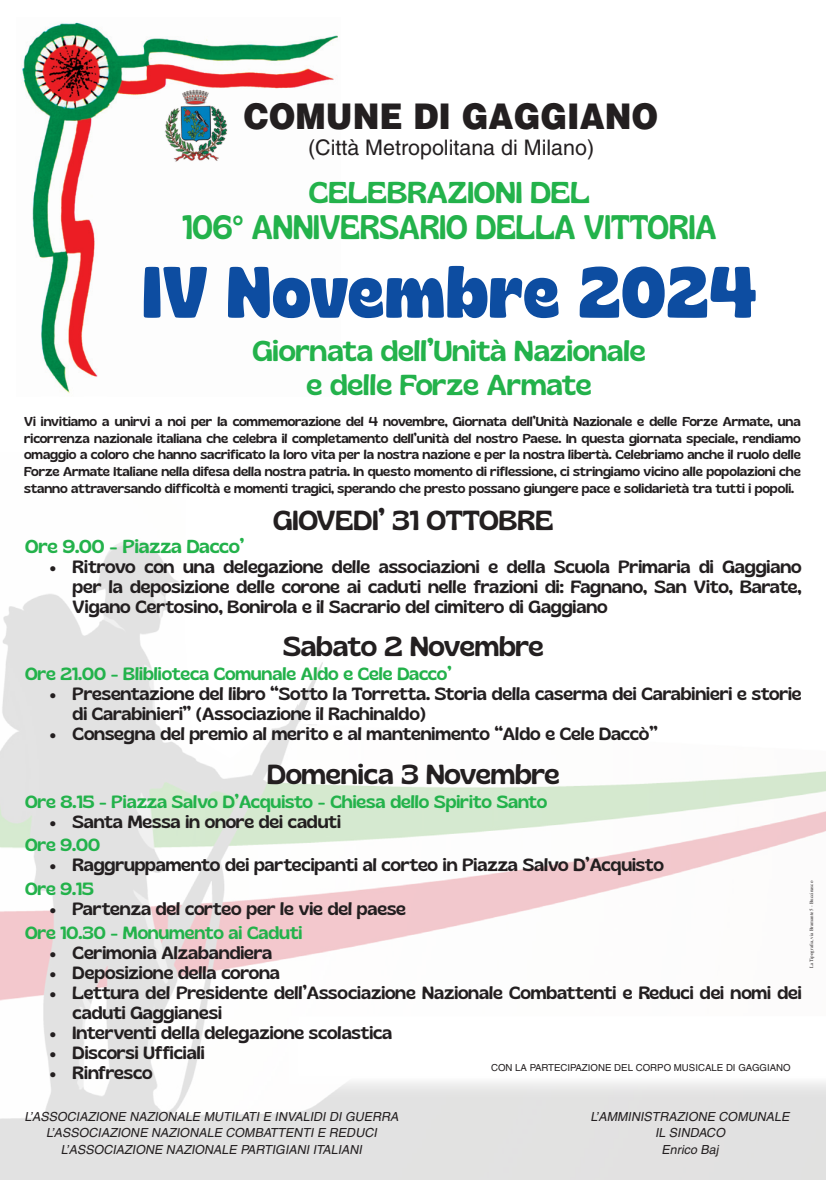
<style>
.page{position:relative;width:826px;height:1180px;background:#fff}
.page>*{position:absolute;margin:0;border:0;box-sizing:border-box;transform-origin:0 0}
.t1{font:700 72px "Gliker";letter-spacing:.02em;color:#0d4da1;scale:.83 1}
.t2{font:900 35.38px "Helvetica";color:#231f20;scale:.91 1}
.t3{font:33.88px "Gliker";color:#23b24b;scale:.88 1}
.t4{font:30px "Gliker";color:#23b24b}
.t5{font:28.75px/33.8px "Gliker";color:#23b24b;text-align:center}
.t6{font:27.5px "Gliker";color:#231f20}
.t7{font:21.5px "Helvetica";color:#231f20}
.t8{font:18.75px "Gliker";color:#23b24b}
.t9{font:17.62px/20px "Gliker";color:#231f20}
.t10{font:17.62px "Gliker";color:#23b24b}
.t11{font:12.88px/16.9px "Gliker";color:#231f20;text-align:justify}
.t12{font:italic 12.5px/16.2px "Helvetica";color:#231f20;text-align:center}
.t13{font:9.62px "Helvetica";color:#231f20}
.t14{font:5px "Times";color:#231f20}
</style>
<div class="page">
<img style="left:0;top:540px;width:826px;height:640px">
<img style="left:22px;top:22px;width:316px;height:371px">
<img style="left:158px;top:87px;width:77px;height:79px">
<div style="left:270px;top:1016px;width:556px;height:85px;background:linear-gradient(to bottom,#fff,#efefee)"></div>
<h2 class="t2" style="left:244px;top:93px;width:457px">COMUNE DI GAGGIANO</h2>
<p class="t7" style="left:308px;top:134px;width:287px">(Città Metropolitana di Milano)</p>
<h3 class="t4" style="left:309px;top:175px;width:283px">CELEBRAZIONI DEL</h3>
<h3 class="t3" style="left:182px;top:207px;width:608px">106° ANNIVERSARIO DELLA VITTORIA</h3>
<h1 class="t1" style="left:143px;top:250px;width:741px">IV Novembre 2024</h1>
<h3 class="t5" style="left:252px;top:334px;width:395px">Giornata dell’Unità Nazionale e delle Forze Armate</h3>
<p class="t11" style="left:24px;top:413px;width:778px">Vi invitiamo a unirvi a noi per la commemorazione del 4 novembre, Giornata dell’Unità Nazionale e delle Forze Armate, una ricorrenza nazionale italiana che celebra il completamento dell’unità del nostro Paese. In questa giornata speciale, rendiamo omaggio a coloro che hanno sacrificato la loro vita per la nostra nazione e per la nostra libertà. Celebriamo anche il ruolo delle Forze Armate Italiane nella difesa della nostra patria. In questo momento di riflessione, ci stringiamo vicino alle popolazioni che stanno attraversando difficoltà e momenti tragici, sperando che presto possano giungere pace e solidarietà tra tutti i popoli.</p>
<h3 class="t6" style="left:273px;top:504px;width:282px">GIOVEDI’ 31 OTTOBRE</h3>
<p class="t8" style="left:25px;top:535px;width:221px">Ore 9.00 - Piazza Dacco’</p>
<p class="t9" style="left:73px;top:557px;width:730px;text-align:justify;text-indent:-23px">• Ritrovo con una delegazione delle associazioni e della Scuola Primaria di Gaggiano per la deposizione delle corone ai caduti nelle frazioni di: Fagnano, San Vito, Barate, Vigano Certosino, Bonirola e il Sacrario del cimitero di Gaggiano</p>
<h3 class="t6" style="left:283px;top:631px;width:262px">Sabato 2 Novembre</h3>
<p class="t10" style="left:25px;top:664px;width:428px">Ore 21.00 - Bliblioteca Comunale Aldo e Cele Dacco’</p>
<p class="t9" style="left:73px;top:684px;width:730px;text-indent:-23px">• Presentazione del libro “Sotto la Torretta. Storia della caserma dei Carabinieri e storie di Carabinieri” (Associazione il Rachinaldo)</p>
<p class="t9" style="left:50px;top:724px;width:609px">• Consegna del premio al merito e al mantenimento “Aldo e Cele Daccò”</p>
<h3 class="t6" style="left:267px;top:758px;width:294px">Domenica 3 Novembre</h3>
<p class="t10" style="left:25px;top:791px;width:523px">Ore 8.15 - Piazza Salvo D’Acquisto - Chiesa dello Spirito Santo</p>
<p class="t9" style="left:50px;top:812px;width:292px">• Santa Messa in onore dei caduti</p>
<p class="t10" style="left:25px;top:835px;width:76px">Ore 9.00</p>
<p class="t9" style="left:50px;top:856px;width:615px">• Raggruppamento dei partecipanti al corteo in Piazza Salvo D’Acquisto</p>
<p class="t10" style="left:25px;top:879px;width:70px">Ore 9.15</p>
<p class="t9" style="left:50px;top:899px;width:357px">• Partenza del corteo per le vie del paese</p>
<p class="t10" style="left:25px;top:922px;width:279px">Ore 10.30 - Monumento ai Caduti</p>
<p class="t9" style="left:50px;top:943px;width:223px">• Cerimonia Alzabandiera</p>
<p class="t9" style="left:50px;top:963px;width:231px">• Deposizione della corona</p>
<p class="t9" style="left:73px;top:983px;width:730px;text-indent:-23px">• Lettura del Presidente dell’Associazione Nazionale Combattenti e Reduci dei nomi dei caduti Gaggianesi</p>
<p class="t9" style="left:50px;top:1023px;width:344px">• Interventi della delegazione scolastica</p>
<p class="t9" style="left:50px;top:1043px;width:156px">• Discorsi Ufficiali</p>
<p class="t9" style="left:50px;top:1063px;width:104px">• Rinfresco</p>
<p class="t13" style="left:491px;top:1062px;width:301px">CON LA PARTECIPAZIONE DEL CORPO MUSICALE DI GAGGIANO</p>
<p class="t14" style="left:806px;top:968px;width:89px;rotate:-90deg">La Tipografia, via Bramante 5 - Buccinasco</p>
<p class="t12" style="left:24px;top:1109px;width:378px">L’ASSOCIAZIONE NAZIONALE MUTILATI E INVALIDI DI GUERRA<br>L’ASSOCIAZIONE NAZIONALE COMBATTENTI E REDUCI<br>L’ASSOCIAZIONE NAZIONALE PARTIGIANI ITALIANI</p>
<p class="t12" style="left:590px;top:1109px;width:203px">L’AMMINISTRAZIONE COMUNALE<br>IL SINDACO<br>Enrico Baj</p>
</div>
